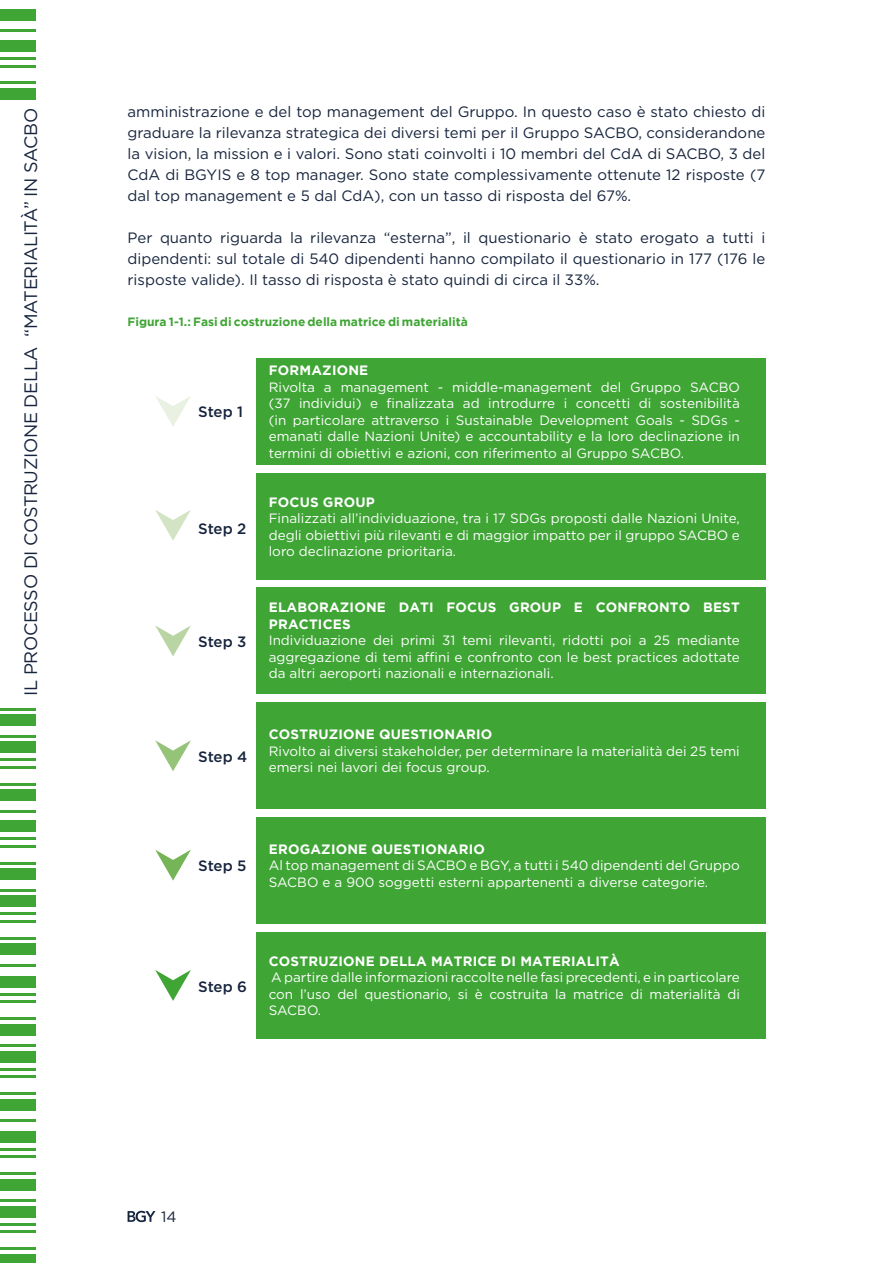
<style>
.page{position:relative;width:893px;height:1263px;background:#fff}
.page>*{position:absolute;margin:0;border:0;box-sizing:border-box;transform-origin:0 0}
.t1{font:18px "Gotham";letter-spacing:-.02em;color:#16243d}
.t2{font:15px/21px "Gotham";color:#16243d;text-align:justify}
.t3{font:500 15px "Gotham";letter-spacing:-.005em;color:#16243d}
.t4{font:13.5px/16.5px "Gotham";color:#fff;text-align:justify}
.t5{font:700 13.5px/16.5px "Gotham";letter-spacing:.015em;color:#fff}
.t6{font:700 12px "Gotham";color:#3fa535}
</style>
<div class="page">
<div style="left:0;top:9px;width:36px;height:12px;background:#3fa535"></div>
<hr style="left:0;top:30px;width:36px;height:2px;background:#3fa535">
<div style="left:0;top:40px;width:36px;height:12px;background:#3fa535"></div>
<div style="left:0;top:88px;width:36px;height:12px;background:#3fa535"></div>
<hr style="left:0;top:57px;width:36px;height:3px;background:#3fa535">
<hr style="left:0;top:65px;width:36px;height:2px;background:#3fa535">
<hr style="left:0;top:82px;width:36px;height:2px;background:#3fa535">
<div style="left:0;top:714px;width:36px;height:12px;background:#3fa535"></div>
<hr style="left:0;top:708px;width:36px;height:2px;background:#3fa535">
<hr style="left:0;top:735px;width:36px;height:2px;background:#3fa535">
<div style="left:0;top:741px;width:36px;height:12px;background:#3fa535"></div>
<div style="left:0;top:789px;width:36px;height:12px;background:#3fa535"></div>
<hr style="left:0;top:758px;width:36px;height:3px;background:#3fa535">
<hr style="left:0;top:766px;width:36px;height:2px;background:#3fa535">
<hr style="left:0;top:783px;width:36px;height:2px;background:#3fa535">
<hr style="left:0;top:810px;width:36px;height:2px;background:#3fa535">
<div style="left:0;top:820px;width:36px;height:12px;background:#3fa535"></div>
<div style="left:0;top:869px;width:36px;height:11px;background:#3fa535"></div>
<hr style="left:0;top:838px;width:36px;height:2px;background:#3fa535">
<hr style="left:0;top:845px;width:36px;height:3px;background:#3fa535">
<hr style="left:0;top:862px;width:36px;height:2px;background:#3fa535">
<hr style="left:0;top:889px;width:36px;height:2px;background:#3fa535">
<div style="left:0;top:895px;width:36px;height:12px;background:#3fa535"></div>
<div style="left:0;top:944px;width:36px;height:11px;background:#3fa535"></div>
<hr style="left:0;top:913px;width:36px;height:2px;background:#3fa535">
<hr style="left:0;top:920px;width:36px;height:3px;background:#3fa535">
<hr style="left:0;top:937px;width:36px;height:2px;background:#3fa535">
<hr style="left:0;top:964px;width:36px;height:2px;background:#3fa535">
<div style="left:0;top:976px;width:36px;height:11px;background:#3fa535"></div>
<div style="left:0;top:1024px;width:36px;height:11px;background:#3fa535"></div>
<hr style="left:0;top:993px;width:36px;height:2px;background:#3fa535">
<hr style="left:0;top:1001px;width:36px;height:2px;background:#3fa535">
<hr style="left:0;top:1017px;width:36px;height:3px;background:#3fa535">
<hr style="left:0;top:1044px;width:36px;height:3px;background:#3fa535">
<div style="left:0;top:1051px;width:36px;height:11px;background:#3fa535"></div>
<div style="left:0;top:1099px;width:36px;height:11px;background:#3fa535"></div>
<hr style="left:0;top:1068px;width:36px;height:2px;background:#3fa535">
<hr style="left:0;top:1076px;width:36px;height:2px;background:#3fa535">
<hr style="left:0;top:1092px;width:36px;height:2px;background:#3fa535">
<hr style="left:0;top:1119px;width:36px;height:3px;background:#3fa535">
<div style="left:0;top:1131px;width:36px;height:11px;background:#3fa535"></div>
<div style="left:0;top:1179px;width:36px;height:11px;background:#3fa535"></div>
<hr style="left:0;top:1148px;width:36px;height:2px;background:#3fa535">
<hr style="left:0;top:1156px;width:36px;height:2px;background:#3fa535">
<hr style="left:0;top:1172px;width:36px;height:3px;background:#3fa535">
<hr style="left:0;top:1199px;width:36px;height:3px;background:#3fa535">
<div style="left:0;top:1206px;width:36px;height:11px;background:#3fa535"></div>
<div style="left:0;top:1254px;width:36px;height:9px;background:#3fa535"></div>
<hr style="left:0;top:1223px;width:36px;height:2px;background:#3fa535">
<hr style="left:0;top:1231px;width:36px;height:2px;background:#3fa535">
<hr style="left:0;top:1247px;width:36px;height:2px;background:#3fa535">
<svg style="left:128px;top:1211px;width:27px;height:11px"></svg>
<svg style="left:155px;top:396px;width:36px;height:30px"></svg>
<svg style="left:155px;top:510px;width:36px;height:31px"></svg>
<svg style="left:155px;top:625px;width:36px;height:31px"></svg>
<svg style="left:155px;top:740px;width:36px;height:31px"></svg>
<svg style="left:155px;top:850px;width:36px;height:31px"></svg>
<svg style="left:155px;top:970px;width:36px;height:31px"></svg>
<div style="left:256px;top:358px;width:509px;height:107px;background:#3fa535"></div>
<div style="left:256px;top:473px;width:509px;height:106px;background:#3fa535"></div>
<div style="left:256px;top:587px;width:509px;height:107px;background:#3fa535"></div>
<div style="left:256px;top:702px;width:509px;height:107px;background:#3fa535"></div>
<div style="left:256px;top:817px;width:509px;height:107px;background:#3fa535"></div>
<div style="left:256px;top:932px;width:509px;height:107px;background:#3fa535"></div>
<h1 class="t1" style="left:19px;top:696px;width:590px;rotate:-90deg">IL PROCESSO DI COSTRUZIONE DELLA “MATERIALITÀ” IN SACBO</h1>
<p class="t2" style="left:128px;top:101px;width:639px">amministrazione e del top management del Gruppo. In questo caso è stato chiesto di graduare la rilevanza strategica dei diversi temi per il Gruppo SACBO, considerandone la vision, la mission e i valori. Sono stati coinvolti i 10 membri del CdA di SACBO, 3 del CdA di BGYIS e 8 top manager. Sono state complessivamente ottenute 12 risposte (7 dal top management e 5 dal CdA), con un tasso di risposta del 67%.</p>
<p class="t2" style="left:128px;top:227px;width:639px">Per quanto riguarda la rilevanza “esterna”, il questionario è stato erogato a tutti i dipendenti: sul totale di 540 dipendenti hanno compilato il questionario in 177 (176 le risposte valide). Il tasso di risposta è stato quindi di circa il 33%.</p>
<p class="t6" style="left:128px;top:314px;width:342px">Figura 1-1.: Fasi di costruzione della matrice di materialità</p>
<p class="t5" style="left:269px;top:362px;width:101px">FORMAZIONE</p>
<p class="t4" style="left:269px;top:379px;width:473px">Rivolta a management - middle-management del Gruppo SACBO (37 individui) e finalizzata ad introdurre i concetti di sostenibilità (in particolare attraverso i Sustainable Development Goals - SDGs - emanati dalle Nazioni Unite) e accountability e la loro declinazione in termini di obiettivi e azioni, con riferimento al Gruppo SACBO.</p>
<p class="t5" style="left:269px;top:493px;width:107px">FOCUS GROUP</p>
<p class="t4" style="left:269px;top:510px;width:473px">Finalizzati all’individuazione, tra i 17 SDGs proposti dalle Nazioni Unite, degli obiettivi più rilevanti e di maggior impatto per il gruppo SACBO e loro declinazione prioritaria.</p>
<p class="t3" style="left:198px;top:402px;width:47px">Step 1</p>
<p class="t3" style="left:198px;top:519px;width:50px">Step 2</p>
<p class="t5" style="left:269px;top:599px;width:472px">ELABORAZIONE DATI FOCUS GROUP E CONFRONTO BEST<br>PRACTICES</p>
<p class="t4" style="left:269px;top:632px;width:473px">Individuazione dei primi 31 temi rilevanti, ridotti poi a 25 mediante aggregazione di temi affini e confronto con le best practices adottate da altri aeroporti nazionali e internazionali.</p>
<p class="t3" style="left:198px;top:632px;width:50px">Step 3</p>
<p class="t3" style="left:198px;top:747px;width:51px">Step 4</p>
<p class="t5" style="left:269px;top:726px;width:225px">COSTRUZIONE QUESTIONARIO</p>
<p class="t4" style="left:269px;top:742px;width:473px">Rivolto ai diversi stakeholder, per determinare la materialità dei 25 temi emersi nei lavori dei focus group.</p>
<p class="t3" style="left:198px;top:856px;width:50px">Step 5</p>
<p class="t5" style="left:269px;top:840px;width:218px">EROGAZIONE QUESTIONARIO</p>
<p class="t4" style="left:269px;top:857px;width:473px">Al top management di SACBO e BGY, a tutti i 540 dipendenti del Gruppo<br>SACBO e a 900 soggetti esterni appartenenti a diverse categorie.</p>
<p class="t3" style="left:198px;top:977px;width:50px">Step 6</p>
<p class="t5" style="left:269px;top:952px;width:352px">COSTRUZIONE DELLA MATRICE DI MATERIALITÀ</p>
<p class="t4" style="left:269px;top:969px;width:473px">A partire dalle informazioni raccolte nelle fasi precedenti, e in particolare con l’uso del questionario, si è costruita la matrice di materialità di SACBO.</p>
<p class="t2" style="left:161px;top:1206px;width:17px">14</p>
</div>
